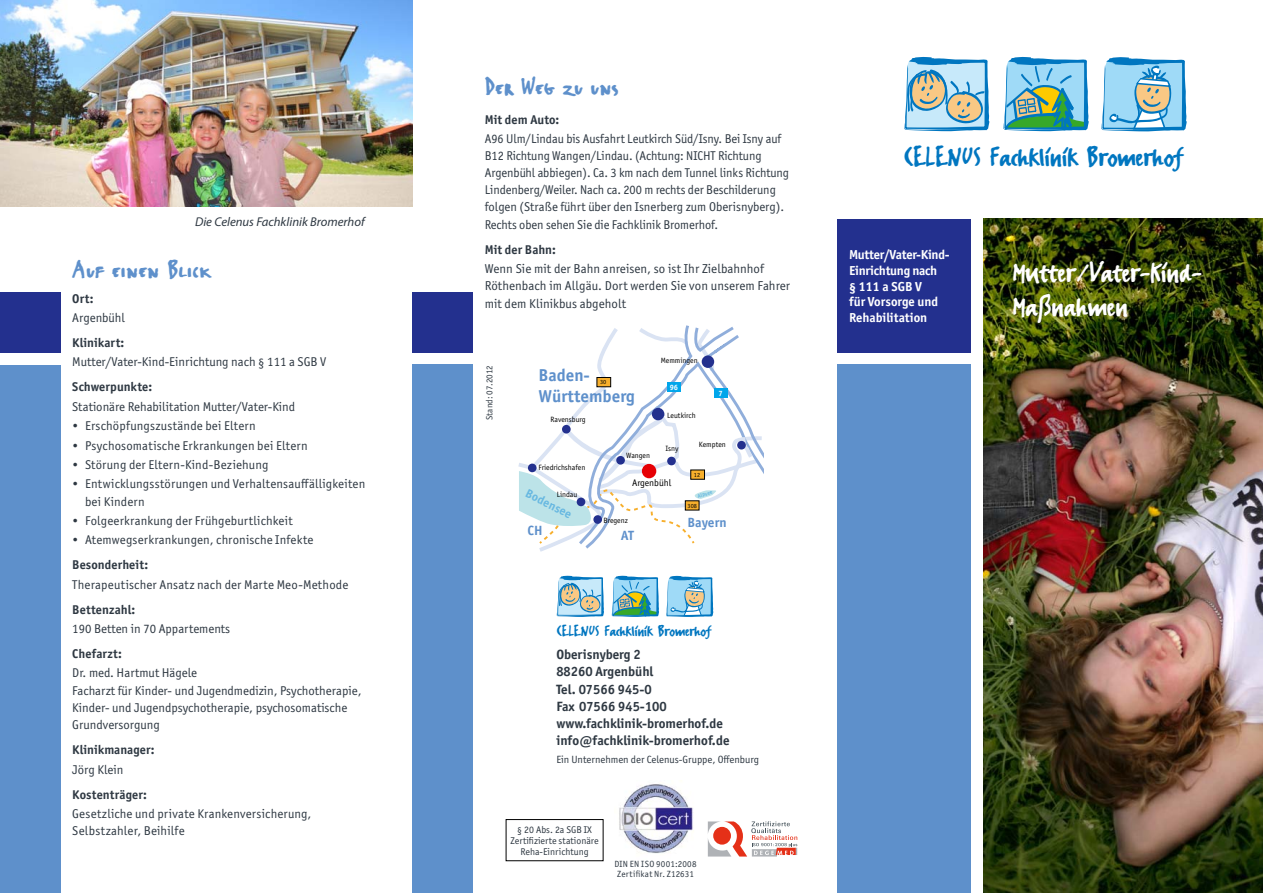
<style>
.page{position:relative;width:1263px;height:893px;background:#fff}
.page>*{position:absolute;margin:0;border:0;box-sizing:border-box;transform-origin:0 0}
.t1{font:33px/34.5px "FF Erikrighthand";color:#fff}
.t2{font:31.2px "FF Erikrighthand";color:#0076c0}
.Fly_Große_Headline_b{font:28.5px "FF Erikrighthand Caps";letter-spacing:.005em;color:#5e90cb}
.t3{font:17.25px "FF Erikrighthand";color:#0076c0}
.t4{font:700 17.25px/20.7px "Officina Sans";color:#5e90cb}
.Fly_Fließtext_linksb{font:700 13.5px/17.2px "Officina Sans ITC Pro";color:#2e3842}
.t5{font:700 13.5px "Officina Sans";color:#5e90cb}
.t6{font:700 13.05px "Officina Sans ITC Pro";color:#fff}
.t7{font:700 13.05px/15.6px "Officina Sans ITC Pro";letter-spacing:-.02em;color:#fff}
.Fly_Fließtext_linksb-2{font:12.9px/17.2px "Officina Sans ITC Pro";letter-spacing:.005em;color:#2e3842}
.Fly_Fließtext_linksb-3{font:12.75px/17.1px "Officina Sans ITC Pro";color:#2e3842}
.Fly_Kleine_Aufzählun{font:12.75px/17.2px "Officina Sans ITC Pro";letter-spacing:.015em;color:#2e3842}
.Fly_Kleine_Headline{font:700 12.75px "Officina Sans ITC Pro";letter-spacing:.005em;color:#2e3842}
.Fly_Fließtext_linksb-4{font:italic 12.75px "Myriad Pro";color:#2e3842}
.t8{font:700 12.3px "Officina Sans";color:#67b8e1}
.t9{font:10.5px "Officina Sans ITC Pro";color:#2e3842}
.t10{font:9.75px/11.2px "Officina Sans ITC Pro";color:#2e3842;text-align:center}
.t11{font:9.6px "Officina Sans";color:#000}
.Fly_Fließtext_linksb-5{font:9px "Officina Sans ITC Pro";letter-spacing:.02em;color:#2e3842}
.Fly_Fließtext_linksb-6{font:9px "Officina Sans ITC Pro";color:#2e3842}
.t12{font:7.65px "Officina Sans";color:#000}
.t13{font:700 7.65px "Officina Sans";color:#fff}
.t14{font:6.3px "Officina Sans";color:#000}
.t15{font:700 5.25px "Officina Sans";color:#67b8e1}
</style>
<div class="page">
<div style="left:838px;top:219px;width:133px;height:134px;background:#23308e"></div>
<div style="left:838px;top:364px;width:133px;height:529px;background:#5e90cb"></div>
<div style="left:412px;top:292px;width:61px;height:60px;background:#23308e"></div>
<div style="left:0;top:292px;width:60px;height:61px;background:#23308e"></div>
<div style="left:412px;top:365px;width:61px;height:528px;background:#5e90cb"></div>
<div style="left:0;top:365px;width:60px;height:528px;background:#5e90cb"></div>
<img style="left:0;top:0;width:412px;height:206px">
<svg style="left:519px;top:325px;width:245px;height:227px"></svg>
<div style="left:667px;top:457px;width:9px;height:8px;background:#23308e;border-radius:50%"></div>
<div style="left:652px;top:408px;width:12px;height:12px;background:#23308e;border-radius:50%"></div>
<img style="left:984px;top:219px;width:279px;height:674px">
<svg style="left:1003px;top:57px;width:86px;height:75px;background:#76b7bc"></svg>
<svg style="left:904px;top:57px;width:85px;height:75px;background:#9ec3cf"></svg>
<svg style="left:1101px;top:57px;width:86px;height:75px;background:#8fc4de"></svg>
<svg style="left:612px;top:576px;width:47px;height:41px;background:#71b5ba"></svg>
<svg style="left:557px;top:576px;width:47px;height:41px;background:#9dc2cf"></svg>
<svg style="left:666px;top:576px;width:47px;height:41px;background:#8cc3dd"></svg>
<svg style="left:708px;top:821px;width:89px;height:35px"></svg>
<div style="left:506px;top:819px;width:97px;height:42px;border:1px solid #000"></div>
<img style="left:619px;top:784px;width:74px;height:70px">
<p class="Fly_Fließtext_linksb-4" style="left:195px;top:214px;width:171px">Die Celenus Fachklinik Bromerhof</p>
<p class="Fly_Große_Headline_b" style="left:72px;top:252px;width:140px">Auf einen Blick</p>
<p class="Fly_Kleine_Headline" style="left:72px;top:290px;width:23px">Ort:</p>
<p class="Fly_Fließtext_linksb-3" style="left:72px;top:309px;width:54px">Argenbühl</p>
<p class="Fly_Kleine_Headline" style="left:72px;top:335px;width:54px">Klinikart:</p>
<p class="Fly_Fließtext_linksb-3" style="left:72px;top:353px;width:256px">Mutter/Vater-Kind-Einrichtung nach § 111 a SGB V</p>
<p class="Fly_Kleine_Headline" style="left:72px;top:379px;width:81px">Schwerpunkte:</p>
<p class="Fly_Fließtext_linksb-3" style="left:72px;top:398px;width:224px">Stationäre Rehabilitation Mutter/Vater-Kind</p>
<p class="Fly_Kleine_Aufzählun" style="left:72px;top:417px;width:185px">• Erschöpfungszustände bei Eltern</p>
<p class="Fly_Kleine_Aufzählun" style="left:72px;top:436px;width:237px">• Psychosomatische Erkrankungen bei Eltern</p>
<p class="Fly_Kleine_Aufzählun" style="left:72px;top:456px;width:198px">• Störung der Eltern-Kind-Beziehung</p>
<p class="Fly_Kleine_Aufzählun" style="left:85px;top:475px;width:282px;text-indent:-13px">• Entwicklungsstörungen und Verhaltensauffälligkeiten bei Kindern</p>
<p class="Fly_Kleine_Aufzählun" style="left:72px;top:512px;width:222px">• Folgeerkrankung der Frühgeburtlichkeit</p>
<p class="Fly_Kleine_Aufzählun" style="left:72px;top:531px;width:243px">• Atemwegserkrankungen, chronische Infekte</p>
<p class="Fly_Kleine_Headline" style="left:72px;top:557px;width:77px">Besonderheit:</p>
<p class="Fly_Kleine_Aufzählun" style="left:72px;top:576px;width:277px">Therapeutischer Ansatz nach der Marte Meo-Methode</p>
<p class="Fly_Kleine_Headline" style="left:72px;top:601px;width:65px">Bettenzahl:</p>
<p class="Fly_Fließtext_linksb-3" style="left:72px;top:620px;width:159px">190 Betten in 70 Appartements</p>
<p class="Fly_Kleine_Headline" style="left:72px;top:646px;width:51px">Chefarzt:</p>
<p class="Fly_Fließtext_linksb-3" style="left:72px;top:664px;width:291px">Dr. med. Hartmut Hägele<br>Facharzt für Kinder- und Jugendmedizin, Psychotherapie, Kinder- und Jugendpsychotherapie, psychosomatische Grundversorgung</p>
<p class="Fly_Kleine_Headline" style="left:72px;top:742px;width:84px">Klinikmanager:</p>
<p class="Fly_Fließtext_linksb-3" style="left:72px;top:761px;width:53px">Jörg Klein</p>
<p class="Fly_Kleine_Headline" style="left:72px;top:786px;width:76px">Kostenträger:</p>
<p class="Fly_Fließtext_linksb-3" style="left:72px;top:805px;width:241px">Gesetzliche und private Krankenversicherung,<br>Selbstzahler, Beihilfe</p>
<p class="Fly_Große_Headline_b" style="left:485px;top:69px;width:136px">Der Weg zu uns</p>
<p class="Fly_Kleine_Headline" style="left:485px;top:112px;width:76px">Mit dem Auto:</p>
<p class="Fly_Fließtext_linksb-3" style="left:485px;top:130px;width:306px">A96 Ulm/Lindau bis Ausfahrt Leutkirch Süd/Isny. Bei Isny auf B12 Richtung Wangen/Lindau. (Achtung: NICHT Richtung Argenbühl abbiegen). Ca. 3 km nach dem Tunnel links Richtung Lindenberg/Weiler. Nach ca. 200 m rechts der Beschilderung folgen (Straße führt über den Isnerberg zum Oberisnyberg).<br>Rechts oben sehen Sie die Fachklinik Bromerhof.</p>
<p class="Fly_Kleine_Headline" style="left:485px;top:241px;width:73px">Mit der Bahn:</p>
<p class="Fly_Fließtext_linksb-2" style="left:485px;top:260px;width:307px">Wenn Sie mit der Bahn anreisen, so ist Ihr Zielbahnhof<br>Röthenbach im Allgäu. Dort werden Sie von unserem Fahrer mit dem Klinikbus abgeholt</p>
<p class="Fly_Fließtext_linksb-6" style="left:484px;top:420px;width:56px;rotate:-90deg">Stand: 07.2012</p>
<p class="t4" style="left:538px;top:364px;width:98px">Baden-<br>Württemberg</p>
<p class="t14" style="left:600px;top:378px;width:8px">30</p>
<p class="t12" style="left:550px;top:415px;width:37px">Ravensburg</p>
<p class="t12" style="left:538px;top:463px;width:48px">Friedrichshafen</p>
<p class="t12" style="left:626px;top:451px;width:25px">Wangen</p>
<p class="t12" style="left:661px;top:356px;width:38px">Memmingen</p>
<p class="t13" style="left:670px;top:382px;width:10px">96</p>
<p class="t12" style="left:667px;top:410px;width:30px">Leutkirch</p>
<p class="t13" style="left:719px;top:389px;width:6px">7</p>
<p class="t12" style="left:665px;top:444px;width:14px">Isny</p>
<p class="t12" style="left:699px;top:440px;width:29px">Kempten</p>
<p class="t8" style="left:530px;top:486px;width:51px;rotate:26deg">Bodensee</p>
<p class="t12" style="left:557px;top:490px;width:22px">Lindau</p>
<p class="t5" style="left:527px;top:522px;width:17px">CH</p>
<p class="t11" style="left:632px;top:477px;width:41px">Argenbühl</p>
<p class="t12" style="left:603px;top:516px;width:26px">Bregenz</p>
<p class="t5" style="left:621px;top:526px;width:15px">AT</p>
<p class="t14" style="left:694px;top:471px;width:8px">12</p>
<p class="t15" style="left:697px;top:493px;width:17px;rotate:-15deg">Alpsee</p>
<p class="t14" style="left:687px;top:502px;width:11px">308</p>
<p class="t5" style="left:687px;top:514px;width:41px">Bayern</p>
<p class="t3" style="left:557px;top:621px;width:156px">CELENUS Fachklinik Bromerhof</p>
<p class="Fly_Fließtext_linksb" style="left:556px;top:646px;width:112px">Oberisnyberg 2<br>88260 Argenbühl<br>Tel. 07566 945-0<br>Fax 07566 945-100</p>
<p class="Fly_Fließtext_linksb" style="left:556px;top:715px;width:175px">www.fachklinik-bromerhof.de info@fachklinik-bromerhof.de</p>
<p class="t9" style="left:556px;top:754px;width:204px">Ein Unternehmen der Celenus-Gruppe, Offenburg</p>
<p class="t10" style="left:511px;top:823px;width:90px">§ 20 Abs. 2a SGB IX<br>Zertifizierte stationäre</p>
<p class="t10" style="left:520px;top:846px;width:70px">Reha-Einrichtung</p>
<p class="Fly_Fließtext_linksb-5" style="left:614px;top:859px;width:84px">DIN EN ISO 9001:2008</p>
<p class="Fly_Fließtext_linksb-5" style="left:617px;top:869px;width:78px">Zertifikat Nr. Z12631</p>
<p class="t2" style="left:904px;top:138px;width:280px">CELENUS Fachklinik Bromerhof</p>
<p class="t7" style="left:849px;top:247px;width:102px">Mutter/Vater-Kind-<br>Einrichtung nach</p>
<p class="t6" style="left:849px;top:278px;width:74px">§ 111 a SGB V</p>
<p class="t6" style="left:849px;top:294px;width:91px">für Vorsorge und</p>
<p class="t6" style="left:849px;top:309px;width:80px">Rehabilitation</p>
<p class="t1" style="left:1012px;top:255px;width:191px">Mutter/Vater-Kind-<br>Maßnahmen</p>
</div>
